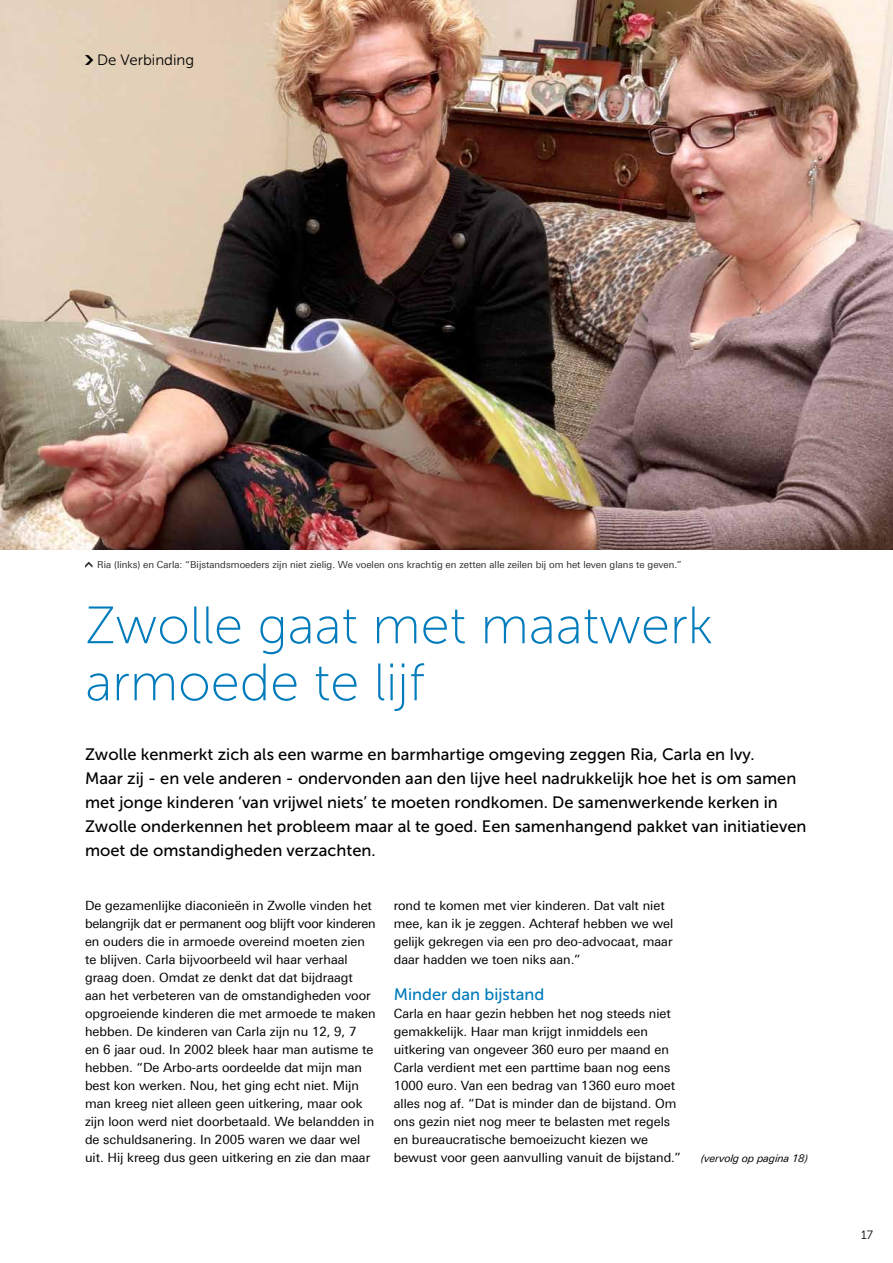
<style>
.page{position:relative;width:893px;height:1263px;background:#fff}
.page>*{position:absolute;margin:0;border:0;box-sizing:border-box;transform-origin:0 0}
.t1{font:52.5px/57px "Museo Sans 100";color:#007bbb}
.t2{font:16.5px/24px "Museo Sans 500";color:#000}
.t3{font:16.5px "Museo Sans 500";color:#007bbb}
.t4{font:15px "Museo Sans 300";color:#000}
.t5{font:12.75px/18px "Linotype Univers 430";color:#000}
.t6{font:12px "Museo Sans 300";color:#000}
.t7{font:italic 10.5px "Linotype Univers 431";color:#000}
.t8{font:9.75px "Linotype Univers 430";color:#30302f}
.s1{font-family:"Arrowstfb";font-size:12px}
</style>
<div class="page">
<img style="left:0;top:0;width:893px;height:550px">
<svg style="left:85px;top:562px;width:7px;height:6px"></svg>
<p class="t4" style="left:85px;top:51px;width:111px"><span class="s1">m</span> De Verbinding</p>
<p class="t8" style="left:97px;top:559px;width:586px">Ria (links) en Carla: “Bijstandsmoeders zijn niet zielig. We voelen ons krachtig en zetten alle zeilen bij om het leven glans te geven.”</p>
<h1 class="t1" style="left:85px;top:597px;width:629px">Zwolle gaat met maatwerk armoede te lijf</h1>
<p class="t2" style="left:85px;top:742px;width:723px">Zwolle kenmerkt zich als een warme en barmhartige omgeving zeggen Ria, Carla en Ivy.<br>Maar zij - en vele anderen - ondervonden aan den lijve heel nadrukkelijk hoe het is om samen met jonge kinderen ‘van vrijwel niets’ te moeten rondkomen. De samenwerkende kerken in Zwolle onderkennen het probleem maar al te goed. Een samenhangend pakket van initiatieven moet de omstandigheden verzachten.</p>
<p class="t5" style="left:85px;top:896px;width:292px">De gezamenlijke diaconieën in Zwolle vinden het belangrijk dat er permanent oog blijft voor kinderen en ouders die in armoede overeind moeten zien te blijven. Carla bijvoorbeeld wil haar verhaal graag doen. Omdat ze denkt dat dat bijdraagt aan het verbeteren van de omstandigheden voor opgroeiende kinderen die met armoede te maken hebben. De kinderen van Carla zijn nu 12, 9, 7<br>en 6 jaar oud. In 2002 bleek haar man autisme te hebben. “De Arbo-arts oordeelde dat mijn man best kon werken. Nou, het ging echt niet. Mijn man kreeg niet alleen geen uitkering, maar ook zijn loon werd niet doorbetaald. We belandden in de schuldsanering. In 2005 waren we daar wel uit. Hij kreeg dus geen uitkering en zie dan maar</p>
<p class="t5" style="left:394px;top:896px;width:281px">rond te komen met vier kinderen. Dat valt niet mee, kan ik je zeggen. Achteraf hebben we wel gelijk gekregen via een pro deo-advocaat, maar daar hadden we toen niks aan.”</p>
<p class="t3" style="left:394px;top:985px;width:152px">Minder dan bijstand</p>
<p class="t5" style="left:394px;top:1004px;width:289px">Carla en haar gezin hebben het nog steeds niet gemakkelijk. Haar man krijgt inmiddels een uitkering van ongeveer 360 euro per maand en Carla verdient met een parttime baan nog eens 1000 euro. Van een bedrag van 1360 euro moet alles nog af. “Dat is minder dan de bijstand. Om ons gezin niet nog meer te belasten met regels en bureaucratische bemoeizucht kiezen we bewust voor geen aanvulling vanuit de bijstand.”</p>
<p class="t7" style="left:701px;top:1152px;width:108px">(vervolg op pagina 18)</p>
<p class="t6" style="left:861px;top:1229px;width:13px">17</p>
</div>
